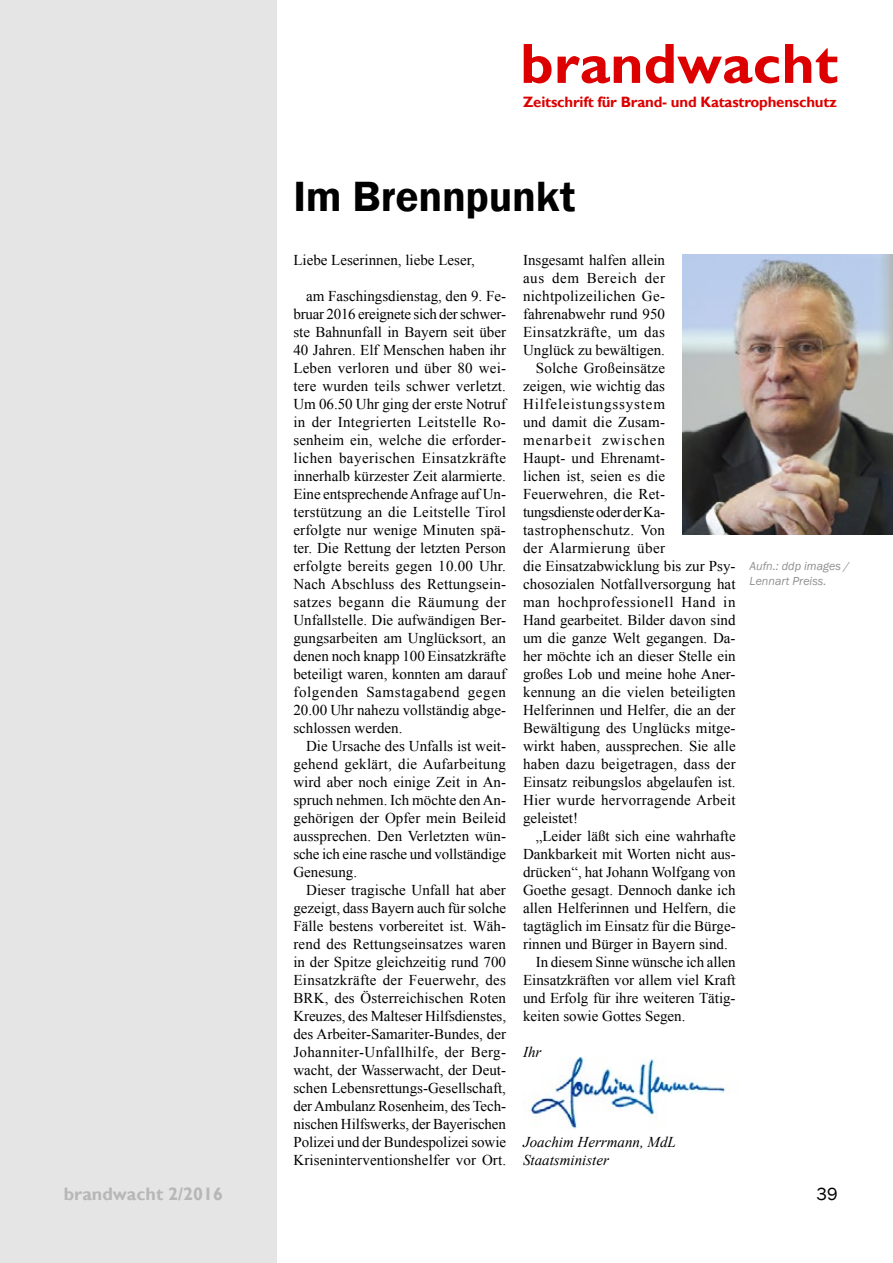
<style>
.page{position:relative;width:893px;height:1263px;background:#fff}
.page>*{position:absolute;margin:0;border:0;box-sizing:border-box;transform-origin:0 0}
.t1{font:700 57px "Gill Sans";letter-spacing:.005em;color:#dc0000}
.t2{font:600 43.5px "Franklin Gothic";letter-spacing:-.005em;color:#000}
.t3{font:700 18px "Gill Sans";color:#b6b7b6}
.t4{font:18px "Franklin Gothic";color:#000}
.t5{font:15px/18px "Times New Roman";color:#000;text-align:justify}
.t6{font:15px "Times New Roman";letter-spacing:.04em;color:#000}
.t7{font:700 15px "Gill Sans";letter-spacing:-.015em;color:#dc0000}
.t8{font:15px "Times New Roman";letter-spacing:.03em;color:#000}
.t9{font:italic 15px/18px "Times New Roman";color:#000}
.t10{font:15px "Times New Roman";letter-spacing:-.02em;color:#000}
.t11{font:15px "Times New Roman";letter-spacing:.02em;color:#000}
.t12{font:15px "Times New Roman";letter-spacing:.055em;color:#000}
.t13{font:15px "Times New Roman";letter-spacing:.025em;color:#000}
.t14{font:15px "Times New Roman";letter-spacing:.07em;color:#000}
.t15{font:italic 12px/15px "Franklin Gothic";color:#8f908e}
</style>
<div class="page">
<div style="left:0;top:0;width:276px;height:1263px;background:#e4e5e4"></div>
<img style="left:682px;top:254px;width:211px;height:280px">
<img style="left:530px;top:1058px;width:196px;height:71px">
<h1 class="t1" style="left:520px;top:29px;width:319px">brandwacht</h1>
<p class="t7" style="left:523px;top:93px;width:315px">Zeitschrift für Brand- und Katastrophenschutz</p>
<h2 class="t2" style="left:293px;top:170px;width:284px">Im Brennpunkt</h2>
<p class="t5" style="left:293px;top:251px;width:183px">Liebe Leserinnen, liebe Leser,</p>
<p class="t5" style="left:293px;top:287px;width:214px;text-indent:13px">am Faschingsdienstag, den 9. Fe&shy;bruar 2016 ereignete sich der schwer&shy;ste Bahnunfall in Bayern seit über 40 Jahren. Elf Menschen haben ihr Leben verloren und über 80 wei&shy;tere wurden teils schwer verletzt.<br>Um 06.50 Uhr ging der erste Notruf in der Integrierten Leitstelle Ro&shy;senheim ein, welche die erforder&shy;lichen bayerischen Einsatzkräfte innerhalb kürzester Zeit alarmierte.<br>Eine entsprechende Anfrage auf Un&shy;terstützung an die Leitstelle Tirol erfolgte nur wenige Minuten spä&shy;ter. Die Rettung der letzten Person erfolgte bereits gegen 10.00 Uhr.<br>Nach Abschluss des Rettungsein&shy;satzes begann die Räumung der Unfallstelle. Die aufwändigen Ber&shy;gungsarbeiten am Unglücksort, an denen noch knapp 100 Einsatzkräfte beteiligt waren, konnten am darauf folgenden Samstagabend gegen 20.00 Uhr nahezu vollständig abge&shy;schlossen werden.</p>
<p class="t5" style="left:293px;top:737px;width:214px;text-indent:13px">Die Ursache des Unfalls ist weit&shy;gehend geklärt, die Aufarbeitung wird aber noch einige Zeit in An&shy;spruch nehmen. Ich möchte den An&shy;gehörigen der Opfer mein Beileid aussprechen. Den Verletzten wün&shy;sche ich eine rasche und vollständige Genesung.</p>
<p class="t5" style="left:293px;top:881px;width:214px;text-indent:13px">Dieser tragische Unfall hat aber gezeigt, dass Bayern auch für solche Fälle bestens vorbereitet ist. Wäh&shy;rend des Rettungseinsatzes waren in der Spitze gleichzeitig rund 700<br>Einsatzkräfte der Feuerwehr, des BRK, des Österreichischen Roten Kreuzes, des Malteser Hilfsdienstes, des Arbeiter-Samariter-Bundes, der Johanniter-Unfallhilfe, der Berg&shy;wacht, der Wasserwacht, der Deut&shy;schen Lebensrettungs-Gesellschaft, der Ambulanz Rosenheim, des Tech&shy;nischen Hilfswerks, der Bayerischen Polizei und der Bundespolizei sowie Kriseninterventionshelfer vor Ort.</p>
<p class="t5" style="left:523px;top:251px;width:144px">Insgesamt halfen allein</p>
<p class="t6" style="left:523px;top:268px;width:144px">aus dem Bereich der</p>
<p class="t11" style="left:523px;top:286px;width:144px">nichtpolizeilichen Ge-</p>
<p class="t5" style="left:523px;top:305px;width:144px">fahrenabwehr rund 950</p>
<p class="t8" style="left:523px;top:322px;width:144px">Einsatzkräfte, um das</p>
<p class="t5" style="left:523px;top:341px;width:144px">Unglück zu bewältigen.</p>
<p class="t5" style="left:536px;top:359px;width:131px">Solche Großeinsätze</p>
<p class="t5" style="left:523px;top:377px;width:144px">zeigen, wie wichtig das</p>
<p class="t12" style="left:523px;top:394px;width:144px">Hilfeleistungssystem</p>
<p class="t5" style="left:523px;top:413px;width:143px">und damit die Zusam-</p>
<p class="t14" style="left:523px;top:430px;width:144px">menarbeit zwischen</p>
<p class="t5" style="left:523px;top:449px;width:144px">Haupt- und Ehrenamt-</p>
<p class="t5" style="left:523px;top:467px;width:144px">lichen ist, seien es die</p>
<p class="t5" style="left:523px;top:485px;width:143px">Feuerwehren, die Ret-</p>
<p class="t10" style="left:523px;top:502px;width:144px">tungsdienste oder der Ka-</p>
<p class="t13" style="left:523px;top:520px;width:144px">tastrophenschutz. Von</p>
<p class="t8" style="left:523px;top:538px;width:144px">der Alarmierung über</p>
<p class="t5" style="left:523px;top:557px;width:214px">die Einsatzabwicklung bis zur Psy-</p>
<p class="t5" style="left:523px;top:575px;width:214px">chosozialen Notfallversorgung hat</p>
<p class="t6" style="left:523px;top:592px;width:214px">man hochprofessionell Hand in</p>
<p class="t5" style="left:523px;top:611px;width:214px">Hand gearbeitet. Bilder davon sind</p>
<p class="t5" style="left:523px;top:629px;width:214px">um die ganze Welt gegangen. Da-</p>
<p class="t5" style="left:523px;top:647px;width:214px">her möchte ich an dieser Stelle ein</p>
<p class="t5" style="left:523px;top:665px;width:214px">großes Lob und meine hohe Aner-</p>
<p class="t5" style="left:523px;top:683px;width:214px">kennung an die vielen beteiligten</p>
<p class="t5" style="left:523px;top:701px;width:214px">Helferinnen und Helfer, die an der</p>
<p class="t5" style="left:523px;top:719px;width:214px">Bewältigung des Unglücks mitge-</p>
<p class="t5" style="left:523px;top:737px;width:214px">wirkt haben, aussprechen. Sie alle</p>
<p class="t5" style="left:523px;top:755px;width:214px">haben dazu beigetragen, dass der</p>
<p class="t5" style="left:523px;top:773px;width:214px">Einsatz reibungslos abgelaufen ist.</p>
<p class="t5" style="left:523px;top:791px;width:214px">Hier wurde hervorragende Arbeit</p>
<p class="t5" style="left:523px;top:809px;width:56px">geleistet!</p>
<p class="t5" style="left:536px;top:827px;width:201px">„Leider läßt sich eine wahrhafte</p>
<p class="t5" style="left:523px;top:845px;width:214px">Dankbarkeit mit Worten nicht aus-</p>
<p class="t5" style="left:523px;top:863px;width:214px">drücken“, hat Johann Wolfgang von</p>
<p class="t5" style="left:523px;top:881px;width:214px">Goethe gesagt. Dennoch danke ich</p>
<p class="t5" style="left:523px;top:899px;width:214px">allen Helferinnen und Helfern, die</p>
<p class="t5" style="left:523px;top:917px;width:214px">tagtäglich im Einsatz für die Bürge-</p>
<p class="t5" style="left:523px;top:935px;width:206px">rinnen und Bürger in Bayern sind.</p>
<p class="t5" style="left:536px;top:953px;width:201px">In diesem Sinne wünsche ich allen</p>
<p class="t5" style="left:523px;top:971px;width:214px">Einsatzkräften vor allem viel Kraft</p>
<p class="t5" style="left:523px;top:989px;width:214px">und Erfolg für ihre weiteren Tätig-</p>
<p class="t5" style="left:523px;top:1007px;width:164px">keiten sowie Gottes Segen.</p>
<p class="t9" style="left:523px;top:1043px;width:20px">Ihr</p>
<p class="t15" style="left:750px;top:559px;width:102px">Aufn.: ddp images /<br>Lennart Preiss.</p>
<p class="t9" style="left:523px;top:1133px;width:154px">Joachim Herrmann, MdL<br>Staatsminister</p>
<p class="t3" style="left:64px;top:1183px;width:161px">brandwacht 2/2016</p>
<p class="t4" style="left:817px;top:1182px;width:23px">39</p>
</div>
